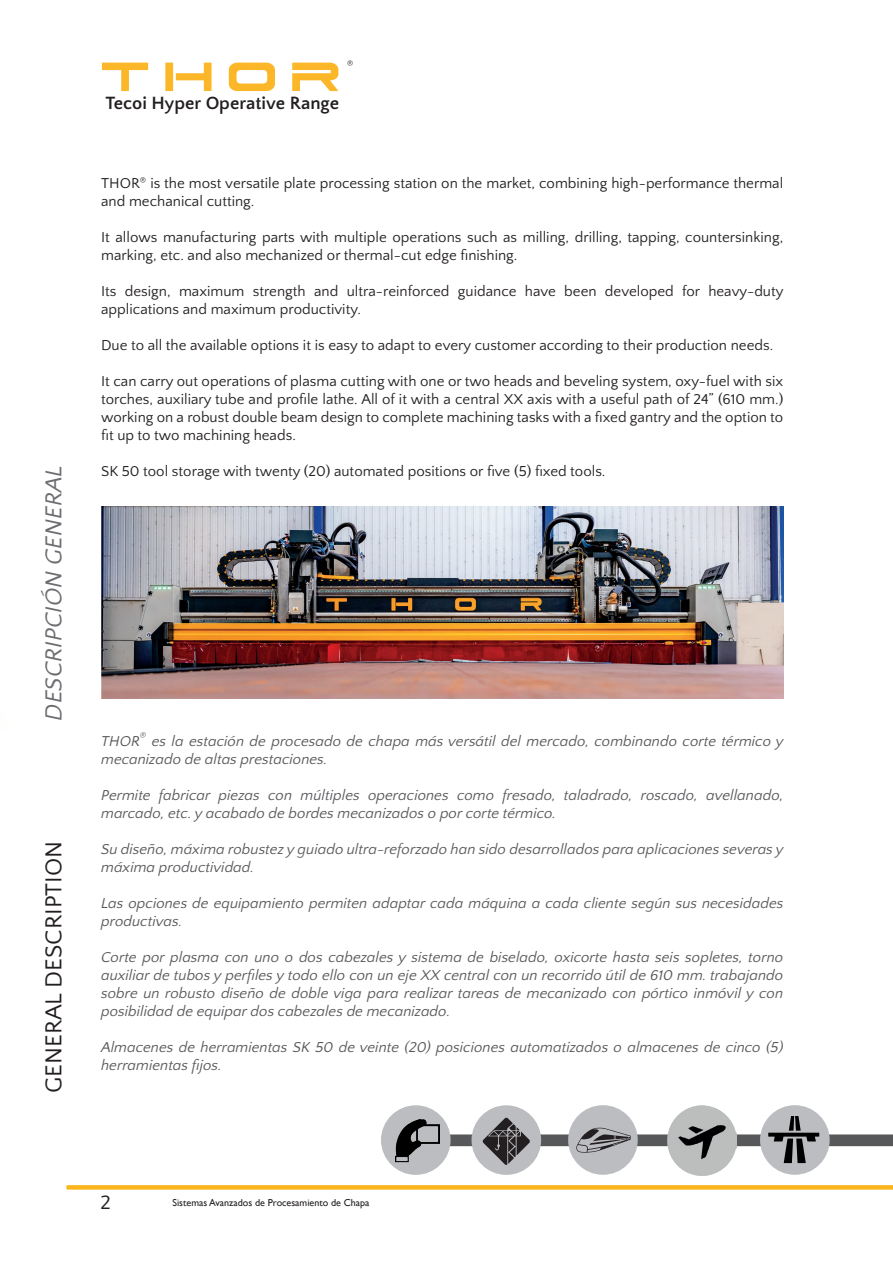
<style>
.page{position:relative;width:893px;height:1263px;background:#fff}
.page>*{position:absolute;margin:0;border:0;box-sizing:border-box;transform-origin:0 0}
.t1{font:54.3px "Dodger Title";color:#fcb729}
.t2{font:24.15px "Quattrocento Sans";color:#231f20}
.t3{font:italic 24.15px "Quattrocento Sans";color:#6c6d70}
.t4{font:20.4px "Quattrocento Sans";color:#231f20}
.t5{font:700 18.6px "Quattrocento Sans";color:#231f20}
.t6{font:italic 15px/18px "Quattrocento Sans";color:#57585a}
.t7{font:15px/18px "Quattrocento Sans";color:#231f20}
.t8{font:10.05px "Gill Sans";color:#231f20}
.t9{font:italic 8.7px "Quattrocento Sans";color:#57585a}
.t10{font:8.55px "Quattrocento Sans";color:#231f20}
</style>
<div class="page">
<svg style="left:66px;top:1185px;width:827px;height:4px;background:#fcb824"></svg>
<div style="left:568px;top:1105px;width:70px;height:70px;background:#bcbdc0;border-radius:50%"></div>
<div style="left:760px;top:1105px;width:70px;height:70px;background:#bcbdc0;border-radius:50%"></div>
<div style="left:381px;top:1105px;width:70px;height:70px;background:#bcbdc0;border-radius:50%"></div>
<div style="left:472px;top:1105px;width:69px;height:70px;background:#bcbdc0;border-radius:50%"></div>
<svg style="left:449px;top:1116px;width:444px;height:49px"></svg>
<img style="left:395px;top:1119px;width:45px;height:43px">
<img style="left:667px;top:1106px;width:70px;height:69px">
<img style="left:101px;top:506px;width:682px;height:192px">
<h2 class="t3" style="left:41px;top:720px;width:257px;rotate:-90deg">DESCRIPCIÓN GENERAL</h2>
<h2 class="t2" style="left:41px;top:1093px;width:253px;rotate:-90deg">GENERAL DESCRIPTION</h2>
<h1 class="t1" style="left:93px;top:52px;width:255px">THOR</h1>
<p class="t10" style="left:347px;top:59px;width:8px">®</p>
<p class="t5" style="left:105px;top:93px;width:235px">Tecoi Hyper Operative Range</p>
<p class="t7" style="left:101px;top:174px;width:684px">THOR<sup>®</sup> is the most versatile plate processing station on the market, combining high-performance thermal and mechanical cutting.</p>
<p class="t7" style="left:101px;top:228px;width:684px">It allows manufacturing parts with multiple operations such as milling, drilling, tapping, countersinking, marking, etc. and also mechanized or thermal-cut edge finishing.</p>
<p class="t7" style="left:101px;top:282px;width:684px">Its design, maximum strength and ultra-reinforced guidance have been developed for heavy-duty applications and maximum productivity.</p>
<p class="t7" style="left:101px;top:336px;width:673px">Due to all the available options it is easy to adapt to every customer according to their production needs.</p>
<p class="t7" style="left:101px;top:372px;width:684px;text-align:justify">It can carry out operations of plasma cutting with one or two heads and beveling system, oxy-fuel with six torches, auxiliary tube and profile lathe. All of it with a central XX axis with a useful path of 24” (610 mm.) working on a robust double beam design to complete machining tasks with a fixed gantry and the option to fit up to two machining heads.</p>
<p class="t7" style="left:101px;top:462px;width:506px">SK 50 tool storage with twenty (20) automated positions or five (5) fixed tools.</p>
<p class="t9" style="left:140px;top:730px;width:8px">®</p>
<p class="t6" style="left:101px;top:732px;width:684px;text-indent:51px">es la estación de procesado de chapa más versátil del mercado, combinando corte térmico y mecanizado de altas prestaciones.</p>
<p class="t6" style="left:101px;top:786px;width:684px">Permite fabricar piezas con múltiples operaciones como fresado, taladrado, roscado, avellanado, marcado, etc. y acabado de bordes mecanizados o por corte térmico.</p>
<p class="t6" style="left:101px;top:840px;width:684px">Su diseño, máxima robustez y guiado ultra-reforzado han sido desarrollados para aplicaciones severas y máxima productividad.</p>
<p class="t6" style="left:101px;top:894px;width:684px">Las opciones de equipamiento permiten adaptar cada máquina a cada cliente según sus necesidades productivas.</p>
<p class="t6" style="left:101px;top:948px;width:684px;text-align:justify">Corte por plasma con uno o dos cabezales y sistema de biselado, oxicorte hasta seis sopletes, torno auxiliar de tubos y perfiles y todo ello con un eje XX central con un recorrido útil de 610 mm. trabajando sobre un robusto diseño de doble viga para realizar tareas de mecanizado con pórtico inmóvil y con posibilidad de equipar dos cabezales de mecanizado.</p>
<p class="t6" style="left:101px;top:1038px;width:684px">Almacenes de herramientas SK 50 de veinte (20) posiciones automatizados o almacenes de cinco (5) herramientas fijos.</p>
<p class="t6" style="left:101px;top:732px;width:40px">THOR</p>
<h3 class="t4" style="left:100px;top:1192px;width:12px">2</h3>
<p class="t8" style="left:173px;top:1197px;width:198px">Sistemas Avanzados de Procesamiento de Chapa</p>
</div>
